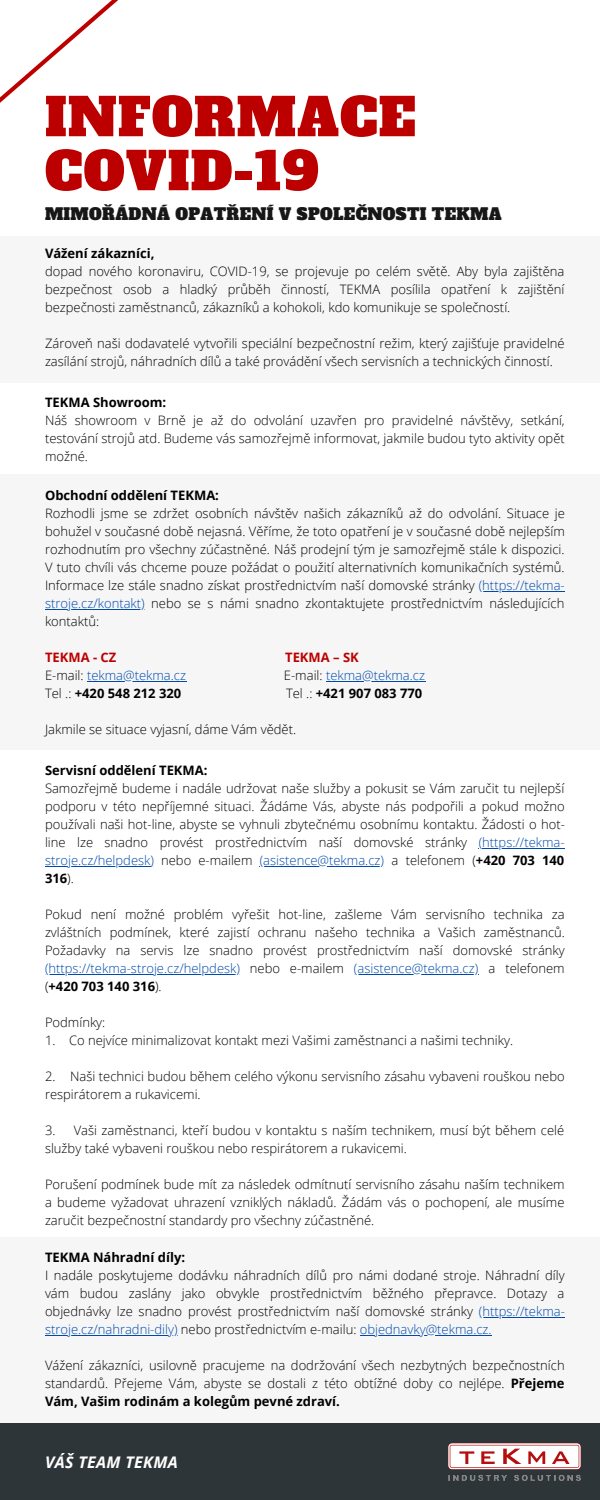
<style>
.page{position:relative;width:600px;height:1500px;background:#fff}
.page>*{position:absolute;margin:0;border:0;box-sizing:border-box;transform-origin:0 0}
.t1{font:52px/54px "Alfa Slab One";letter-spacing:.02em;color:#bc0000}
.t2{font:16px "Alfa Slab One";letter-spacing:.02em;color:#171717}
.t3{font:italic 700 16px "Open Sans";letter-spacing:.02em;color:#fff}
.t4{font:300 13px/18px "Open Sans";color:#000;text-align:justify}
.t5{font:700 13px "Open Sans";color:#000}
.t6{font:300 13px "Open Sans";color:#004aad}
.t7{font:700 13px "Open Sans";color:#bc0000}
.s1{color:#004aad}
.s2{color:#000}
.s3{font-weight:300}
.s4{font-weight:700}
</style>
<div class="page">
<div style="left:0;top:236px;width:600px;height:146px;background:#f6f6f6"></div>
<div style="left:0;top:474px;width:600px;height:276px;background:#f6f6f6"></div>
<div style="left:0;top:1237px;width:600px;height:186px;background:#f6f6f6"></div>
<div style="left:0;top:1423px;width:600px;height:77px;background:#2e3538"></div>
<svg style="left:0;top:0;width:118px;height:103px"></svg>
<img style="left:448px;top:1443px;width:132px;height:37px">
<hr style="left:479px;top:591px;width:86px;height:1px;background:#004aad">
<hr style="left:45px;top:609px;width:100px;height:1px;background:#004aad">
<hr style="left:87px;top:681px;width:99px;height:1px;background:#004aad">
<hr style="left:326px;top:681px;width:99px;height:1px;background:#004aad">
<hr style="left:482px;top:848px;width:83px;height:1px;background:#004aad">
<hr style="left:45px;top:866px;width:106px;height:1px;background:#004aad">
<hr style="left:260px;top:866px;width:124px;height:1px;background:#004aad">
<hr style="left:45px;top:974px;width:195px;height:1px;background:#004aad">
<hr style="left:354px;top:974px;width:124px;height:1px;background:#004aad">
<hr style="left:479px;top:1317px;width:86px;height:1px;background:#004aad">
<hr style="left:45px;top:1335px;width:133px;height:1px;background:#004aad">
<hr style="left:360px;top:1335px;width:132px;height:1px;background:#004aad">
<h1 class="t1" style="left:45px;top:91px;width:372px">INFORMACE<br>COVID-19</h1>
<p class="t2" style="left:45px;top:203px;width:458px">MIMOŘÁDNÁ OPATŘENÍ V SPOLEČNOSTI TEKMA</p>
<p class="t5" style="left:45px;top:245px;width:111px">Vážení zákazníci,</p>
<p class="t4" style="left:45px;top:262px;width:521px">dopad nového koronaviru, COVID-19, se projevuje po celém světě. Aby byla zajištěna bezpečnost osob a hladký průběh činností, TEKMA posílila opatření k zajištění bezpečnosti zaměstnanců, zákazníků a kohokoli, kdo komunikuje se společností.</p>
<p class="t4" style="left:45px;top:334px;width:521px">Zároveň naši dodavatelé vytvořili speciální bezpečnostní režim, který zajišťuje pravidelné zasílání strojů, náhradních dílů a také provádění všech servisních a technických činností.</p>
<p class="t5" style="left:45px;top:393px;width:123px">TEKMA Showroom:</p>
<p class="t4" style="left:45px;top:411px;width:521px">Náš showroom v Brně je až do odvolání uzavřen pro pravidelné návštěvy, setkání, testování strojů atd. Budeme vás samozřejmě informovat, jakmile budou tyto aktivity opět možné.</p>
<p class="t5" style="left:45px;top:487px;width:176px">Obchodní oddělení TEKMA:</p>
<p class="t4" style="left:45px;top:504px;width:521px">Rozhodli jsme se zdržet osobních návštěv našich zákazníků až do odvolání. Situace je bohužel v současné době nejasná. Věříme, že toto opatření je v současné době nejlepším rozhodnutím pro všechny zúčastněné. Náš prodejní tým je samozřejmě stále k dispozici.<br>V tuto chvíli vás chceme pouze požádat o použití alternativních komunikačních systémů.<br>Informace lze stále snadno získat prostřednictvím naší domovské stránky <span class="s1">(https://tekma&shy;stroje.cz/kontakt)</span> nebo se s námi snadno zkontaktujete prostřednictvím následujících kontaktů:</p>
<p class="t7" style="left:45px;top:649px;width:73px">TEKMA - CZ</p>
<p class="t7" style="left:285px;top:649px;width:75px">TEKMA – SK</p>
<p class="t6" style="left:45px;top:667px;width:143px"><span class="s2">E-mail:</span> tekma@tekma.cz</p>
<p class="t6" style="left:284px;top:667px;width:143px"><span class="s2">E-mail:</span> tekma@tekma.cz</p>
<p class="t5" style="left:45px;top:685px;width:138px"><span class="s3">Tel .:</span> +420 548 212 320</p>
<p class="t5" style="left:286px;top:685px;width:138px"><span class="s3">Tel .:</span> +421 907 083 770</p>
<p class="t4" style="left:45px;top:720px;width:253px">Jakmile se situace vyjasní, dáme Vám vědět.</p>
<p class="t5" style="left:45px;top:761px;width:164px">Servisní oddělení TEKMA:</p>
<p class="t4" style="left:45px;top:779px;width:521px">Samozřejmě budeme i nadále udržovat naše služby a pokusit se Vám zaručit tu nejlepší podporu v této nepříjemné situaci. Žádáme Vás, abyste nás podpořili a pokud možno používali naši hot-line, abyste se vyhnuli zbytečnému osobnímu kontaktu. Žádosti o hot&shy;line lze snadno provést prostřednictvím naší domovské stránky <span class="s1">(https://tekma&shy;stroje.cz/helpdesk)</span> nebo e-mailem <span class="s1">(asistence@tekma.cz)</span> a telefonem (<span class="s4">+420 703 140<br>316</span>).</p>
<p class="t4" style="left:45px;top:905px;width:521px">Pokud není možné problém vyřešit hot-line, zašleme Vám servisního technika za zvláštních podmínek, které zajistí ochranu našeho technika a Vašich zaměstnanců.<br>Požadavky na servis lze snadno provést prostřednictvím naší domovské stránky <span class="s1">(https://tekma-stroje.cz/helpdesk)</span> nebo e-mailem <span class="s1">(asistence@tekma.cz)</span> a telefonem (<span class="s4">+420 703 140 316</span>).</p>
<p class="t4" style="left:45px;top:1013px;width:62px">Podmínky:</p>
<p class="t4" style="left:45px;top:1031px;width:470px">1. Co nejvíce minimalizovat kontakt mezi Vašimi zaměstnanci a našimi techniky.</p>
<p class="t4" style="left:45px;top:1067px;width:521px">2. Naši technici budou během celého výkonu servisního zásahu vybaveni rouškou nebo respirátorem a rukavicemi.</p>
<p class="t4" style="left:45px;top:1121px;width:521px">3. Vaši zaměstnanci, kteří budou v kontaktu s naším technikem, musí být během celé služby také vybaveni rouškou nebo respirátorem a rukavicemi.</p>
<p class="t4" style="left:45px;top:1175px;width:521px">Porušení podmínek bude mít za následek odmítnutí servisního zásahu naším technikem a budeme vyžadovat uhrazení vzniklých nákladů. Žádám vás o pochopení, ale musíme zaručit bezpečnostní standardy pro všechny zúčastněné.</p>
<p class="t5" style="left:45px;top:1248px;width:142px">TEKMA Náhradní díly:</p>
<p class="t4" style="left:45px;top:1266px;width:521px">I nadále poskytujeme dodávku náhradních dílů pro námi dodané stroje. Náhradní díly vám budou zaslány jako obvykle prostřednictvím běžného přepravce. Dotazy a objednávky lze snadno provést prostřednictvím naší domovské stránky <span class="s1">(https://tekma&shy;stroje.cz/nahradni-dily)</span> nebo prostřednictvím e-mailu: <span class="s1">objednavky@tekma.cz.</span></p>
<p class="t4" style="left:45px;top:1356px;width:521px">Vážení zákazníci, usilovně pracujeme na dodržování všech nezbytných bezpečnostních standardů. Přejeme Vám, abyste se dostali z této obtížné doby co nejlépe. <span class="s4">Přejeme Vám, Vašim rodinám a kolegům pevné zdraví.</span></p>
<p class="t3" style="left:45px;top:1451px;width:134px">VÁŠ TEAM TEKMA</p>
</div>
